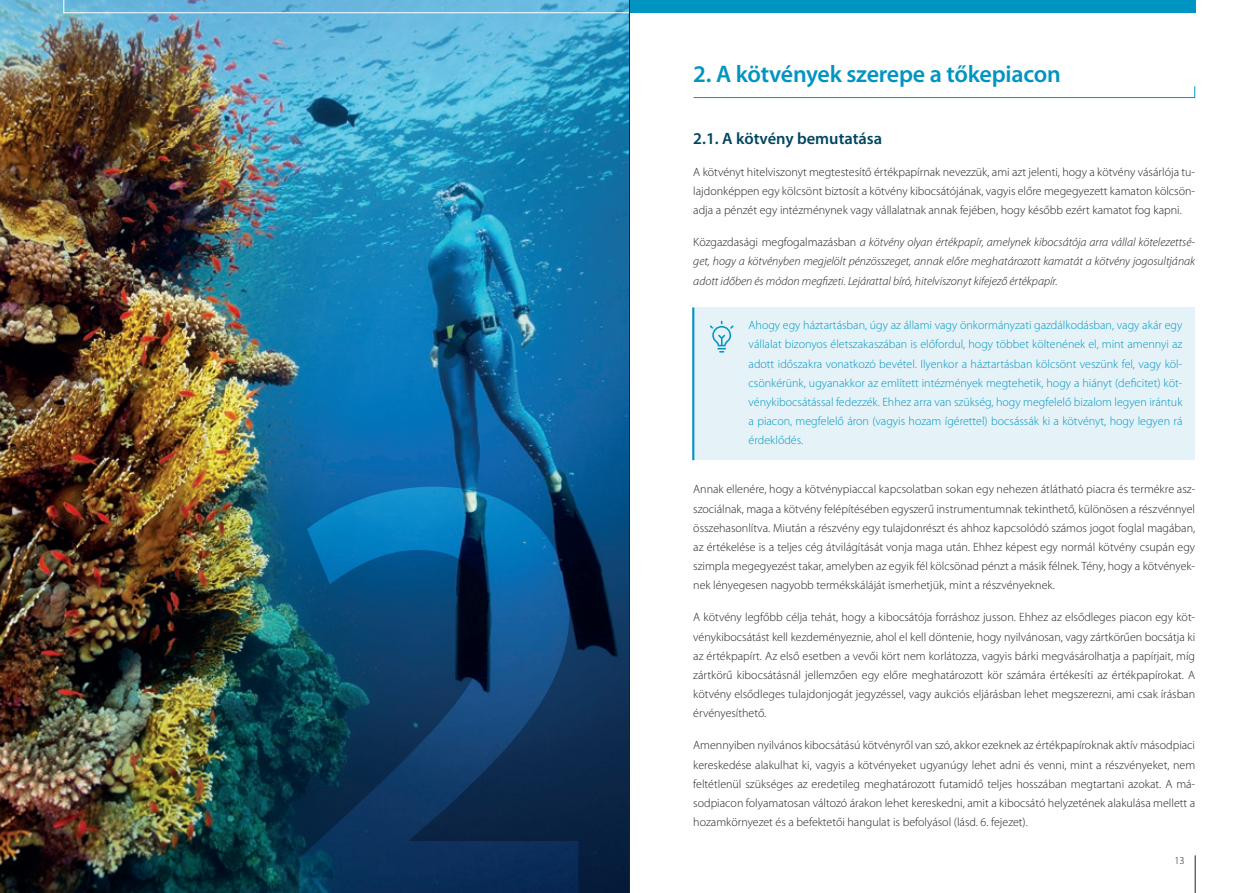
<style>
.page{position:relative;width:1259px;height:893px;background:#fff}
.page>*{position:absolute;margin:0;border:0;box-sizing:border-box;transform-origin:0 0}
.t1{font:600 24px "Myriad Pro";letter-spacing:-.01em;color:#0094c3}
.t2{font:600 16.5px "Myriad Pro";color:#004561}
.t3{font:300 12px/19.2px "Myriad Pro";color:#231f20;text-align:justify}
.t4{font:300 12px/19.2px "Myriad Pro";color:#0094c3;text-align:justify}
.t5{font:italic 300 12px/19.2px "Myriad Pro";color:#231f20;text-align:justify}
.t6{font:300 10.5px "Myriad Pro";color:#231f20}
.s1{font-style:normal}
</style>
<div class="page">
<div style="left:64px;top:0;width:1131px;height:13px;background:#0094c3"></div>
<hr style="left:1195px;top:855px;width:1px;height:38px;background:#231f20">
<img style="left:0;top:0;width:629px;height:893px">
<div style="left:693px;top:307px;width:502px;height:153px;background:#e5f3f8"></div>
<hr style="left:692px;top:307px;width:2px;height:153px;background:#0094c3">
<svg style="left:710px;top:321px;width:23px;height:32px"></svg>
<svg style="left:693px;top:86px;width:502px;height:12px"></svg>
<svg style="left:299px;top:487px;width:279px;height:406px;background:#0b436f"></svg>
<svg style="left:63px;top:0;width:566px;height:14px;background:#71bbdf"></svg>
<hr style="left:629px;top:0;width:1px;height:893px;background:#231f20">
<h1 class="t1" style="left:693px;top:58px;width:369px">2. A kötvények szerepe a tőkepiacon</h1>
<h2 class="t2" style="left:693px;top:128px;width:190px">2.1. A kötvény bemutatása</h2>
<p class="t3" style="left:693px;top:162px;width:503px">A kötvényt hitelviszonyt megtestesítő értékpapírnak nevezzük, ami azt jelenti, hogy a kötvény vásárlója tu&shy;lajdonképpen egy kölcsönt biztosít a kötvény kibocsátójának, vagyis előre megegyezett kamaton kölcsön&shy;adja a pénzét egy intézménynek vagy vállalatnak annak fejében, hogy később ezért kamatot fog kapni.</p>
<p class="t5" style="left:693px;top:232px;width:503px"><span class="s1">Közgazdasági megfogalmazásban</span> a kötvény olyan értékpapír, amelynek kibocsátója arra vállal kötelezettsé&shy;get, hogy a kötvényben megjelölt pénzösszeget, annak előre meghatározott kamatát a kötvény jogosultjának adott időben és módon megfizeti. Lejárattal bíró, hitelviszonyt kifejező értékpapír.</p>
<p class="t4" style="left:748px;top:316px;width:435px">Ahogy egy háztartásban, úgy az állami vagy önkormányzati gazdálkodásban, vagy akár egy vállalat bizonyos életszakaszában is előfordul, hogy többet költenének el, mint amennyi az adott időszakra vonatkozó bevétel. Ilyenkor a háztartásban kölcsönt veszünk fel, vagy köl&shy;csönkérünk, ugyanakkor az említett intézmények megtehetik, hogy a hiányt (deficitet) köt&shy;vénykibocsátással fedezzék. Ehhez arra van szükség, hogy megfelelő bizalom legyen irántuk a piacon, megfelelő áron (vagyis hozam ígérettel) bocsássák ki a kötvényt, hogy legyen rá érdeklődés.</p>
<p class="t3" style="left:693px;top:480px;width:503px">Annak ellenére, hogy a kötvénypiaccal kapcsolatban sokan egy nehezen átlátható piacra és termékre as - szociálnak, maga a kötvény felépítésében egyszerű instrumentumnak tekinthető, különösen a részvénnyel összehasonlítva. Miután a részvény egy tulajdonrészt és ahhoz kapcsolódó számos jogot foglal magában, az értékelése is a teljes cég átvilágítását vonja maga után. Ehhez képest egy normál kötvény csupán egy szimpla megegyezést takar, amelyben az egyik fél kölcsönad pénzt a másik félnek. Tény, hogy a kötvények&shy;nek lényegesen nagyobb termékskáláját ismerhetjük, mint a részvényeknek.</p>
<p class="t3" style="left:693px;top:608px;width:503px">A kötvény legfőbb célja tehát, hogy a kibocsátója forráshoz jusson. Ehhez az elsődleges piacon egy köt&shy;vénykibocsátást kell kezdeményeznie, ahol el kell döntenie, hogy nyilvánosan, vagy zártkörűen bocsátja ki az értékpapírt. Az első esetben a vevői kört nem korlátozza, vagyis bárki megvásárolhatja a papírjait, míg zártkörű kibocsátásnál jellemzően egy előre meghatározott kör számára értékesíti az értékpapírokat. A kötvény elsődleges tulajdonjogát jegyzéssel, vagy aukciós eljárásban lehet megszerezni, ami csak írásban érvényesíthető.</p>
<p class="t3" style="left:693px;top:736px;width:503px">Amennyiben nyilvános kibocsátású kötvényről van szó, akkor ezeknek az értékpapíroknak aktív másodpiaci kereskedése alakulhat ki, vagyis a kötvényeket ugyanúgy lehet adni és venni, mint a részvényeket, nem feltétlenül szükséges az eredetileg meghatározott futamidő teljes hosszában megtartani azokat. A má&shy;sodpiacon folyamatosan változó árakon lehet kereskedni, amit a kibocsátó helyzetének alakulása mellett a hozamkörnyezet és a befektetői hangulat is befolyásol (lásd. 6. fejezet).</p>
<p class="t6" style="left:1174px;top:854px;width:12px">13</p>
</div>
